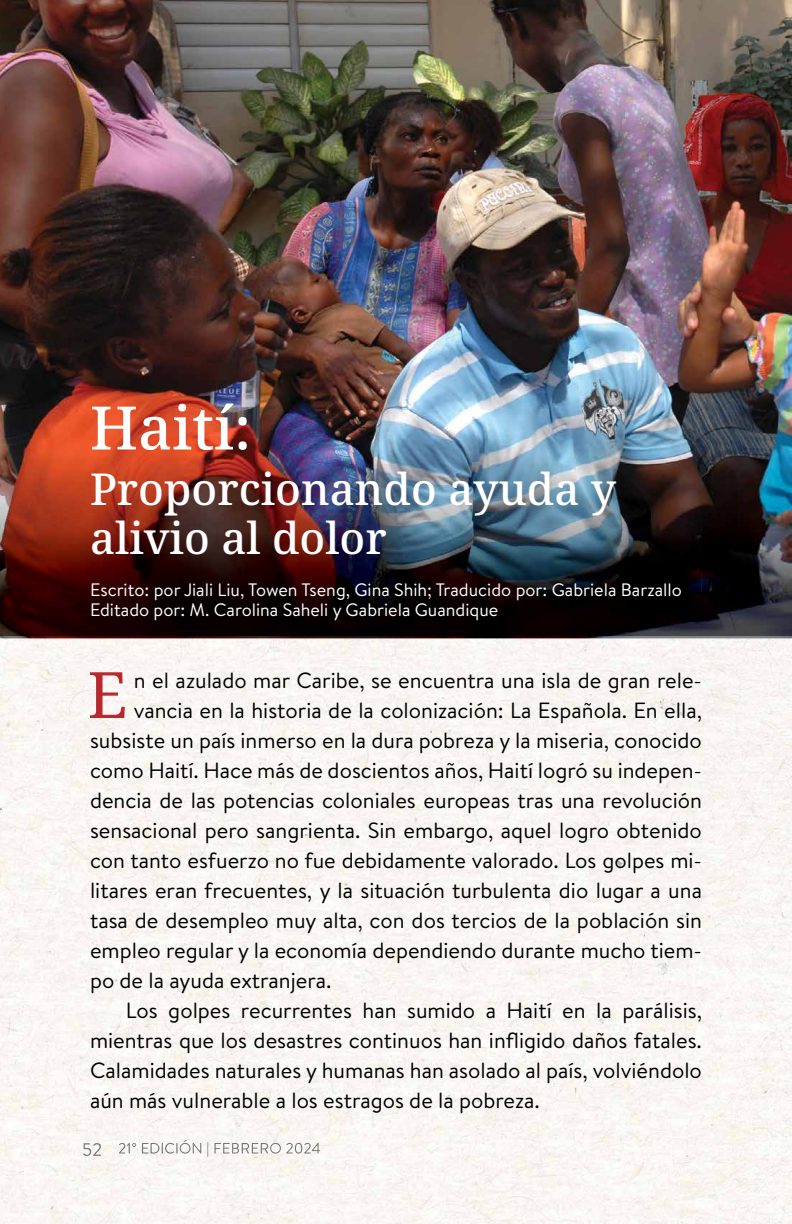
<style>
.page{position:relative;width:792px;height:1224px;background:#fff}
.page>*{position:absolute;margin:0;border:0;box-sizing:border-box;transform-origin:0 0}
.t1{font:64px "Noto Serif";color:#b8292f}
.t2{font:60px "Noto Serif";color:#fff}
.t3{font:44px/48px "Noto Serif";color:#fff}
.t4{font:22px "Brandon Text";color:#000}
.t5{font:18px/20px "Brandon Text";color:#fff}
</style>
<div class="page">
<img style="left:0;top:0;width:792px;height:1224px">
<img style="left:83px;top:1143px;width:18px;height:13px">
<img style="left:119px;top:1140px;width:90px;height:17px">
<img style="left:214px;top:1143px;width:68px;height:11px">
<img style="left:282px;top:1143px;width:38px;height:11px">
<img style="left:0;top:522px;width:792px;height:114px">
<h2 class="t2" style="left:90px;top:387px;width:163px">Haití:</h2>
<h3 class="t3" style="left:90px;top:467px;width:528px">Proporcionando ayuda y alivio al dolor</h3>
<p class="t5" style="left:90px;top:579px;width:594px">Escrito: por Jiali Liu, Towen Tseng, Gina Shih; Traducido por: Gabriela Barzallo<br>Editado por: M. Carolina Saheli y Gabriela Guandique</p>
<h1 class="t1" style="left:88px;top:651px;width:41px">E</h1>
<p class="t4" style="left:134px;top:665px;width:570px">n el azulado mar Caribe, se encuentra una isla de gran rele-</p>
<p class="t4" style="left:134px;top:695px;width:570px">vancia en la historia de la colonización: La Española. En ella,</p>
<p class="t4" style="left:90px;top:725px;width:613px">subsiste un país inmerso en la dura pobreza y la miseria, conocido</p>
<p class="t4" style="left:90px;top:755px;width:614px">como Haití. Hace más de doscientos años, Haití logró su indepen-</p>
<p class="t4" style="left:90px;top:785px;width:613px">dencia de las potencias coloniales europeas tras una revolución</p>
<p class="t4" style="left:90px;top:815px;width:613px">sensacional pero sangrienta. Sin embargo, aquel logro obtenido</p>
<p class="t4" style="left:90px;top:845px;width:614px">con tanto esfuerzo no fue debidamente valorado. Los golpes mi-</p>
<p class="t4" style="left:90px;top:875px;width:614px">litares eran frecuentes, y la situación turbulenta dio lugar a una</p>
<p class="t4" style="left:90px;top:905px;width:614px">tasa de desempleo muy alta, con dos tercios de la población sin</p>
<p class="t4" style="left:90px;top:935px;width:614px">empleo regular y la economía dependiendo durante mucho tiem-</p>
<p class="t4" style="left:90px;top:965px;width:243px">po de la ayuda extranjera.</p>
<p class="t4" style="left:126px;top:995px;width:578px">Los golpes recurrentes han sumido a Haití en la parálisis,</p>
<p class="t4" style="left:90px;top:1025px;width:613px">mientras que los desastres continuos han infligido daños fatales.</p>
<p class="t4" style="left:90px;top:1055px;width:613px">Calamidades naturales y humanas han asolado al país, volviéndolo</p>
<p class="t4" style="left:90px;top:1085px;width:451px">aún más vulnerable a los estragos de la pobreza.</p>
</div>
